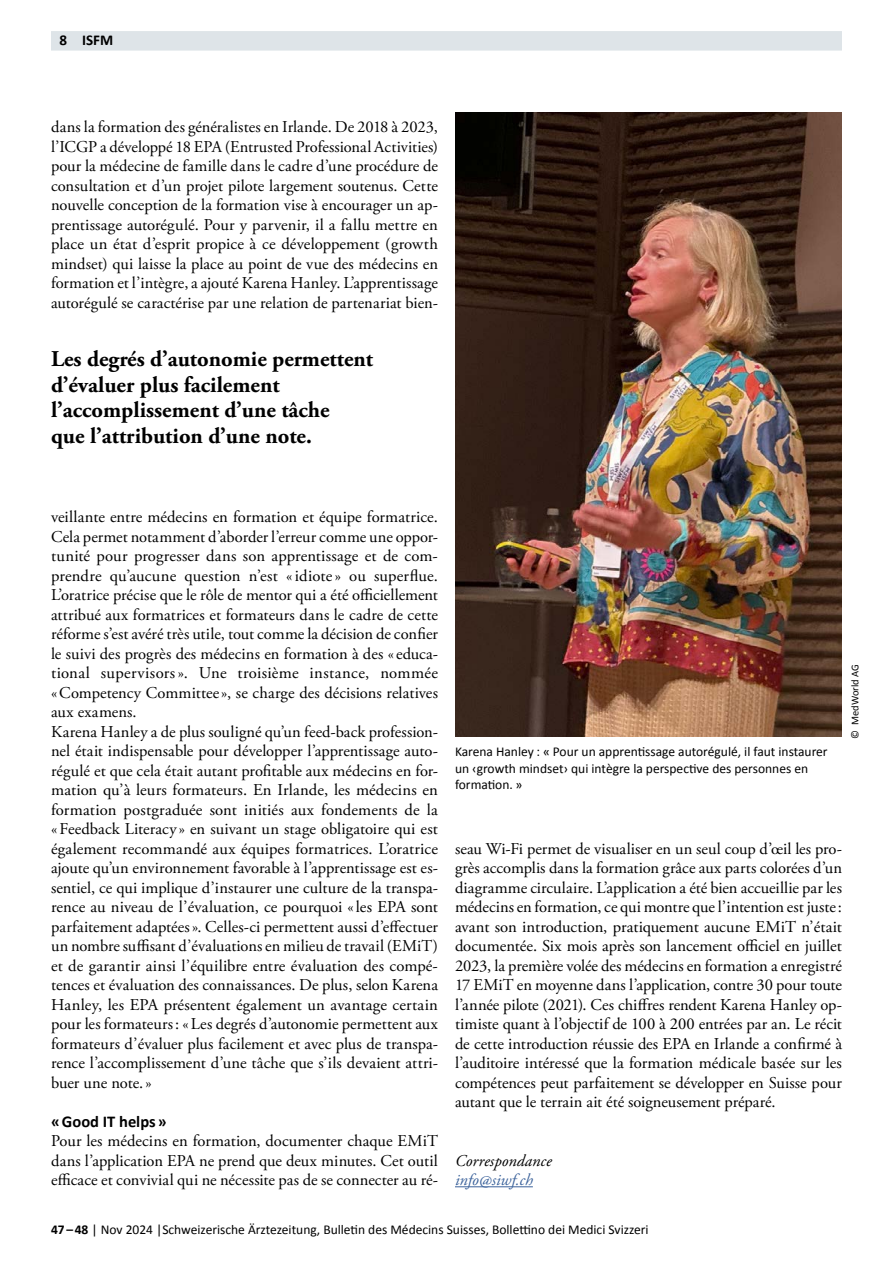
<style>
.page{position:relative;width:893px;height:1263px;background:#fff}
.page>*{position:absolute;margin:0;border:0;box-sizing:border-box;transform-origin:0 0}
.t1{font:700 22.5px/25.5px "Adobe Garamond Pro";color:#000}
.t2{font:16.5px/19.5px "Adobe Garamond Pro";letter-spacing:.005em;color:#000;text-align:justify}
.t3{font:italic 16.5px "Adobe Garamond Pro";letter-spacing:.005em;color:#000}
.t4{font:700 16.5px "Calibri";color:#000}
.t5{font:italic 16.5px "Adobe Garamond Pro";color:#3b629b}
.t6{font:700 15px "Calibri";color:#000}
.t7{font:13.5px/16.5px "Calibri";color:#000}
.t8{font:10.5px "Calibri";color:#000}
.s1{font-weight:700}
</style>
<div class="page">
<div style="left:51px;top:31px;width:791px;height:20px;background:#dee4e8"></div>
<img style="left:455px;top:113px;width:387px;height:623px">
<hr style="left:455px;top:1186px;width:78px;height:1px;background:#3b629b">
<p class="t6" style="left:60px;top:31px;width:55px">8 ISFM</p>
<p class="t2" style="left:51px;top:118px;width:388px">dans la formation des généralistes en Irlande. De 2018 à 2023, l’ICGP a développé 18 EPA (Entrusted Professional Activities) pour la médecine de famille dans le cadre d’une procédure de consultation et d’un projet pilote largement soutenus. Cette nouvelle conception de la formation vise à encourager un ap&shy;prentissage autorégulé. Pour y parvenir, il a fallu mettre en place un état d’esprit propice à ce développement (growth mindset) qui laisse la place au point de vue des médecins en formation et l’intègre, a ajouté Karena Hanley. L’apprentissage autorégulé se caractérise par une relation de partenariat bien-</p>
<h1 class="t1" style="left:51px;top:347px;width:324px">Les degrés d’autonomie permettent d’évaluer plus facilement l’accomplissement d’une tâche<br>que l’attribution d’une note.</h1>
<p class="t2" style="left:51px;top:508px;width:388px;text-align:left">veillante entre médecins en formation et équipe formatrice.<br>Cela permet notamment d’aborder l’erreur comme une oppor&shy;tunité pour progresser dans son apprentissage et de com&shy;prendre qu’aucune question n’est «idiote» ou superflue.<br>L’oratrice précise que le rôle de mentor qui a été officiellement attribué aux formatrices et formateurs dans le cadre de cette réforme s’est avéré très utile, tout comme la décision de confier le suivi des progrès des médecins en formation à des «educa&shy;tional supervisors». Une troisième instance, nommée «Competency Committee», se charge des décisions relatives aux examens.<br>Karena Hanley a de plus souligné qu’un feed-back profession&shy;nel était indispensable pour développer l’apprentissage auto&shy;régulé et que cela était autant profitable aux médecins en for&shy;mation qu’à leurs formateurs. En Irlande, les médecins en formation postgraduée sont initiés aux fondements de la «Feedback Literacy » en suivant un stage obligatoire qui est également recommandé aux équipes formatrices. L’oratrice ajoute qu’un environnement favorable à l’apprentissage est es&shy;sentiel, ce qui implique d’instaurer une culture de la transpa&shy;rence au niveau de l’évaluation, ce pourquoi «les EPA sont parfaitement adaptées». Celles-ci permettent aussi d’effectuer un nombre suffisant d’évaluations en milieu de travail (EMiT) et de garantir ainsi l’équilibre entre évaluation des compé&shy;tences et évaluation des connaissances. De plus, selon Karena Hanley, les EPA présentent également un avantage certain pour les formateurs: «Les degrés d’autonomie permettent aux formateurs d’évaluer plus facilement et avec plus de transpa&shy;rence l’accomplissement d’une tâche que s’ils devaient attri&shy;buer une note.»</p>
<p class="t4" style="left:51px;top:1111px;width:117px">«Good IT helps»</p>
<p class="t2" style="left:51px;top:1132px;width:388px">Pour les médecins en formation, documenter chaque EMiT dans l’application EPA ne prend que deux minutes. Cet outil efficace et convivial qui ne nécessite pas de se connecter au ré-</p>
<p class="t7" style="left:455px;top:743px;width:374px">Karena Hanley : « Pour un apprentissage autorégulé, il faut instaurer un ‹growth mindset› qui intègre la perspective des personnes en formation. »</p>
<p class="t8" style="left:847px;top:739px;width:76px;rotate:-90deg">© MedWorld AG</p>
<p class="t2" style="left:455px;top:839px;width:388px">seau Wi-Fi permet de visualiser en un seul coup d’œil les pro&shy;grès accomplis dans la formation grâce aux parts colorées d’un diagramme circulaire. L’application a été bien accueillie par les médecins en formation, ce qui montre que l’intention est juste: avant son introduction, pratiquement aucune EMiT n’était documentée. Six mois après son lancement officiel en juillet 2023, la première volée des médecins en formation a enregistré 17 EMiT en moyenne dans l’application, contre 30 pour toute l’année pilote (2021). Ces chiffres rendent Karena Hanley op&shy;timiste quant à l’objectif de 100 à 200 entrées par an. Le récit de cette introduction réussie des EPA en Irlande a confirmé à l’auditoire intéressé que la formation médicale basée sur les compétences peut parfaitement se développer en Suisse pour autant que le terrain ait été soigneusement préparé.</p>
<p class="t3" style="left:455px;top:1150px;width:98px">Correspondance</p>
<p class="t5" style="left:455px;top:1170px;width:79px">info@siwf.ch</p>
<p class="t7" style="left:51px;top:1221px;width:599px"><span class="s1">47–48</span> | Nov 2024 |Schweizerische Ärztezeitung, Bulletin des Médecins Suisses, Bollettino dei Medici Svizzeri</p>
</div>
